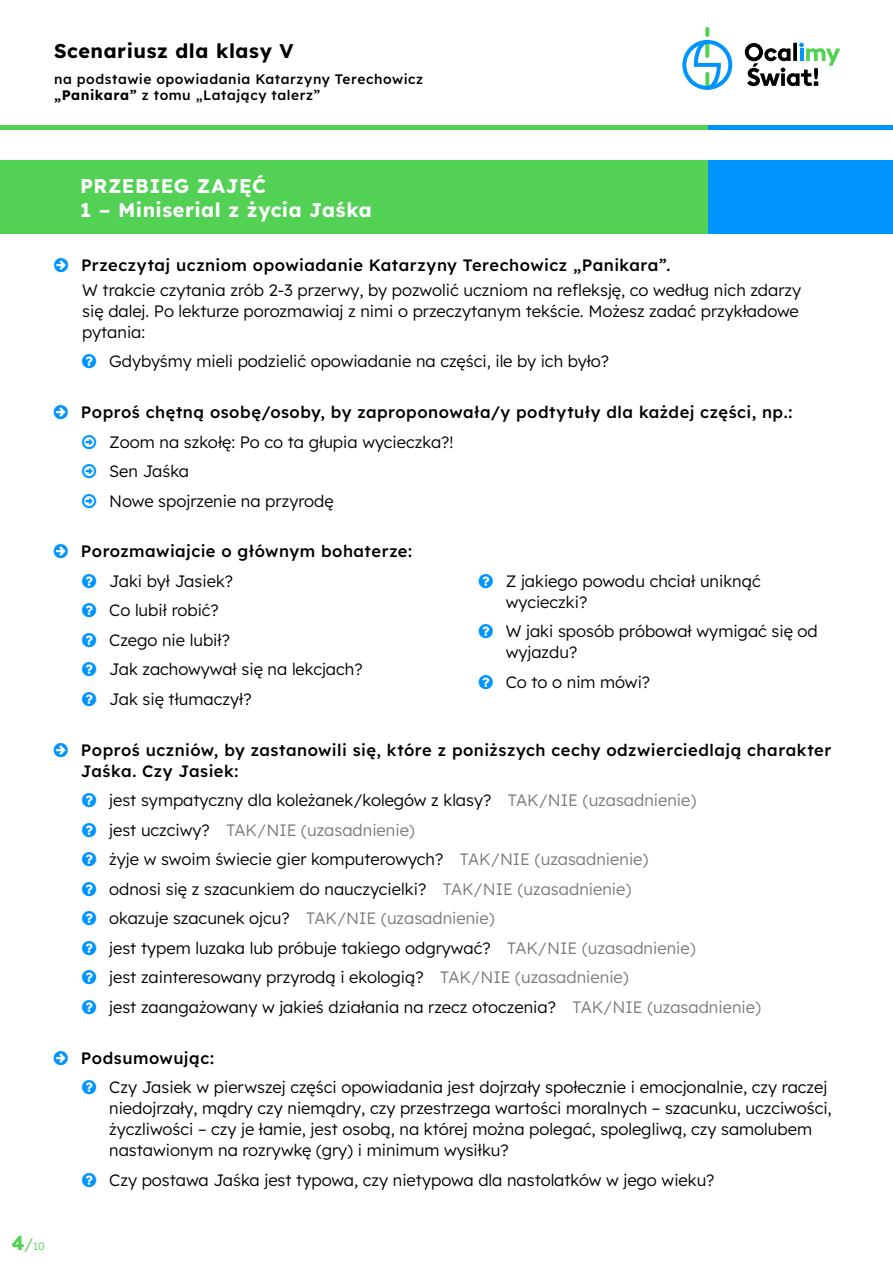
<style>
.page{position:relative;width:893px;height:1263px;background:#fff}
.page>*{position:absolute;margin:0;border:0;box-sizing:border-box;transform-origin:0 0}
.t1{font:700 19.8px/23.7px "Lexend";letter-spacing:.02em;color:#fff}
.t2{font:700 19.8px "Lexend";letter-spacing:.03em;color:#000}
.t3{font:300 16.5px/29.5px "Lexend";color:#000}
.t4{font:500 16.5px/21px "Lexend";letter-spacing:.03em;color:#000}
.t5{font:500 13.8px/16.5px "Lexend";letter-spacing:.035em;color:#000}
.t6{font:300 10.8px "Lexend";color:#52d154}
.s1{font-weight:700}
.s2{font-weight:700;font-size:19.8px}
.s3{font-size:16.8px}
.s4{color:#797979}
</style>
<div class="page">
<div style="left:0;top:125px;width:893px;height:5px;background:#52d154"></div>
<div style="left:708px;top:125px;width:185px;height:5px;background:#0094ff"></div>
<svg style="left:705px;top:27px;width:4px;height:10px"></svg>
<svg style="left:682px;top:40px;width:50px;height:50px"></svg>
<svg style="left:745px;top:43px;width:95px;height:43px"></svg>
<div style="left:0;top:160px;width:893px;height:74px;background:#52d154"></div>
<div style="left:708px;top:160px;width:185px;height:74px;background:#0094ff"></div>
<p class="t2" style="left:54px;top:37px;width:241px">Scenariusz dla klasy V</p>
<p class="t5" style="left:54px;top:70px;width:371px">na podstawie opowiadania Katarzyny Terechowicz <span class="s1">„Panikara”</span> z tomu „Latający talerz”</p>
<p class="t6" style="left:11px;top:1238px;width:35px"><span class="s2">4</span><span class="s3">/</span>10</p>
<p class="t1" style="left:80px;top:173px;width:293px">PRZEBIEG ZAJĘĆ<br>1 – Miniserial z życia Jaśka</p>
<p class="t4" style="left:81px;top:253px;width:591px">Przeczytaj uczniom opowiadanie Katarzyny Terechowicz „Panikara”.</p>
<p class="t3" style="left:82px;top:278px;width:720px;line-height:21px">W trakcie czytania zrób 2-3 przerwy, by pozwolić uczniom na refleksję, co według nich zdarzy się dalej. Po lekturze porozmawiaj z nimi o przeczytanym tekście. Możesz zadać przykładowe pytania:</p>
<p class="t3" style="left:109px;top:346px;width:501px">Gdybyśmy mieli podzielić opowiadanie na części, ile by ich było?</p>
<p class="t4" style="left:81px;top:401px;width:713px">Poproś chętną osobę/osoby, by zaproponowała/y podtytuły dla każdej części, np.:</p>
<p class="t3" style="left:109px;top:426px;width:346px">Zoom na szkołę: Po co ta głupia wycieczka?!<br>Sen Jaśka<br>Nowe spojrzenie na przyrodę</p>
<p class="t4" style="left:81px;top:540px;width:333px">Porozmawiajcie o głównym bohaterze:</p>
<p class="t3" style="left:109px;top:565px;width:255px">Jaki był Jasiek?<br>Co lubił robić?<br>Czego nie lubił?<br>Jak zachowywał się na lekcjach?<br>Jak się tłumaczył?</p>
<p class="t3" style="left:506px;top:569px;width:256px;line-height:21px">Z jakiego powodu chciał uniknąć wycieczki?</p>
<p class="t3" style="left:506px;top:620px;width:314px;line-height:21px">W jaki sposób próbował wymigać się od wyjazdu?</p>
<p class="t3" style="left:506px;top:666px;width:146px">Co to o nim mówi?</p>
<p class="t4" style="left:81px;top:738px;width:752px">Poproś uczniów, by zastanowili się, które z poniższych cechy odzwierciedlają charakter<br>Jaśka. Czy Jasiek:</p>
<p class="t3" style="left:109px;top:784px;width:653px">jest sympatyczny dla koleżanek/kolegów z klasy? <span class="s4">TAK/NIE (uzasadnienie)<br></span>jest uczciwy? <span class="s4">TAK/NIE (uzasadnienie)<br></span>żyje w swoim świecie gier komputerowych? <span class="s4">TAK/NIE (uzasadnienie)<br></span>odnosi się z szacunkiem do nauczycielki? <span class="s4">TAK/NIE (uzasadnienie)<br></span>okazuje szacunek ojcu? <span class="s4">TAK/NIE (uzasadnienie)<br></span>jest typem luzaka lub próbuje takiego odgrywać? <span class="s4">TAK/NIE (uzasadnienie)<br></span>jest zainteresowany przyrodą i ekologią? <span class="s4">TAK/NIE (uzasadnienie)<br></span>jest zaangażowany w jakieś działania na rzecz otoczenia? <span class="s4">TAK/NIE (uzasadnienie)</span></p>
<p class="t4" style="left:81px;top:1046px;width:134px">Podsumowując:</p>
<p class="t3" style="left:109px;top:1076px;width:724px;line-height:21px">Czy Jasiek w pierwszej części opowiadania jest dojrzały społecznie i emocjonalnie, czy raczej niedojrzały, mądry czy niemądry, czy przestrzega wartości moralnych – szacunku, uczciwości, życzliwości – czy je łamie, jest osobą, na której można polegać, spolegliwą, czy samolubem nastawionym na rozrywkę (gry) i minimum wysiłku?</p>
<p class="t3" style="left:109px;top:1164px;width:607px">Czy postawa Jaśka jest typowa, czy nietypowa dla nastolatków w jego wieku?</p>
</div>
